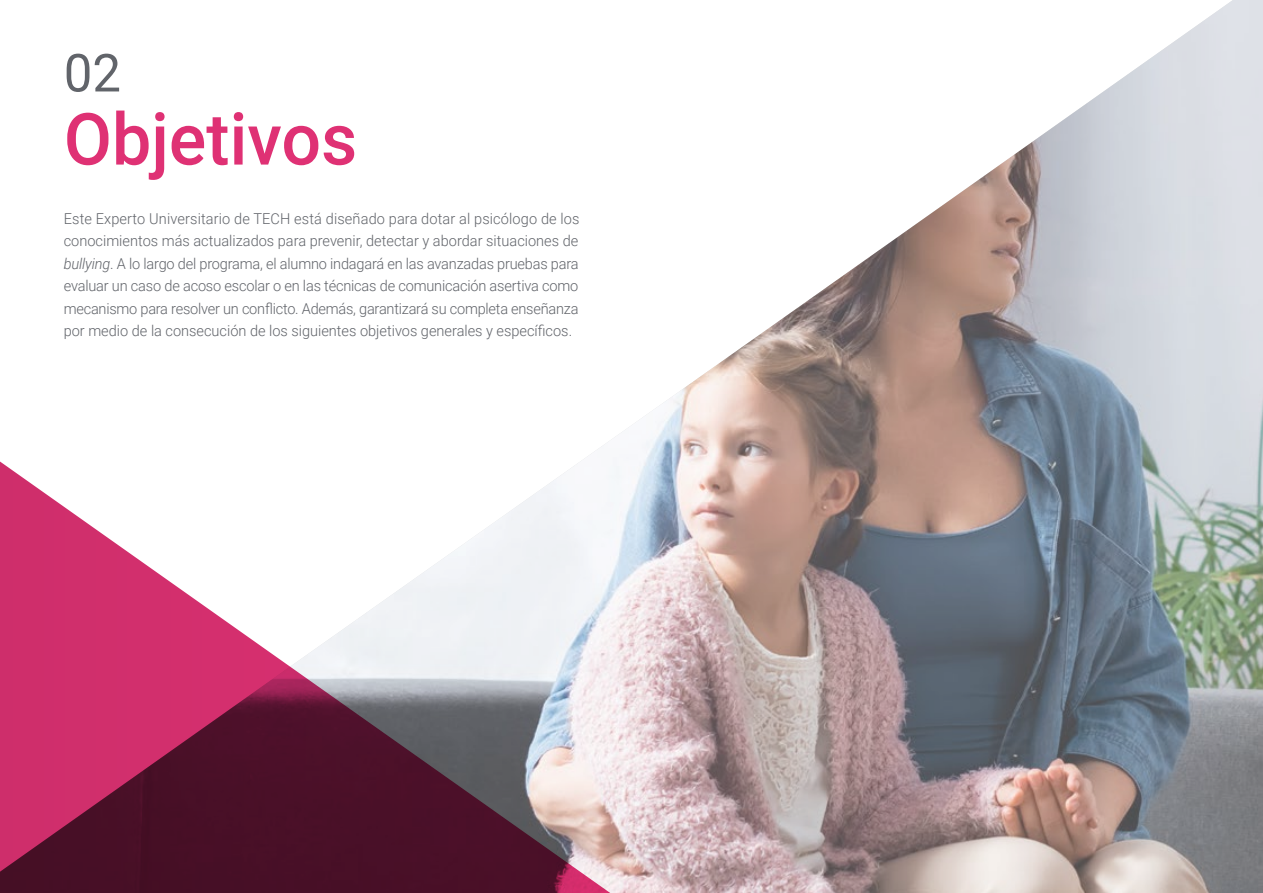
<style>
.page{position:relative;width:1263px;height:893px;background:#fff}
.page>*{position:absolute;margin:0;border:0;box-sizing:border-box;transform-origin:0 0}
.t1{font:500 72px "Roboto";color:#df3174}
.t2{font:52.5px "Roboto";color:#61646a}
.t3{font:300 15px/22.5px "Roboto";color:#61646a;text-align:justify}
.s1{font-style:italic}
</style>
<div class="page">
<img style="left:603px;top:0;width:660px;height:893px">
<svg style="left:0;top:446px;width:640px;height:447px"></svg>
<h2 class="t2" style="left:64px;top:36px;width:59px">02</h2>
<h1 class="t1" style="left:64px;top:89px;width:295px">Objetivos</h1>
<p class="t3" style="left:64px;top:207px;width:517px">Este Experto Universitario de TECH está diseñado para dotar al psicólogo de los conocimientos más actualizados para prevenir, detectar y abordar situaciones de <span class="s1">bullying</span>. A lo largo del programa, el alumno indagará en las avanzadas pruebas para evaluar un caso de acoso escolar o en las técnicas de comunicación asertiva como mecanismo para resolver un conflicto. Además, garantizará su completa enseñanza por medio de la consecución de los siguientes objetivos generales y específicos.</p>
</div>
